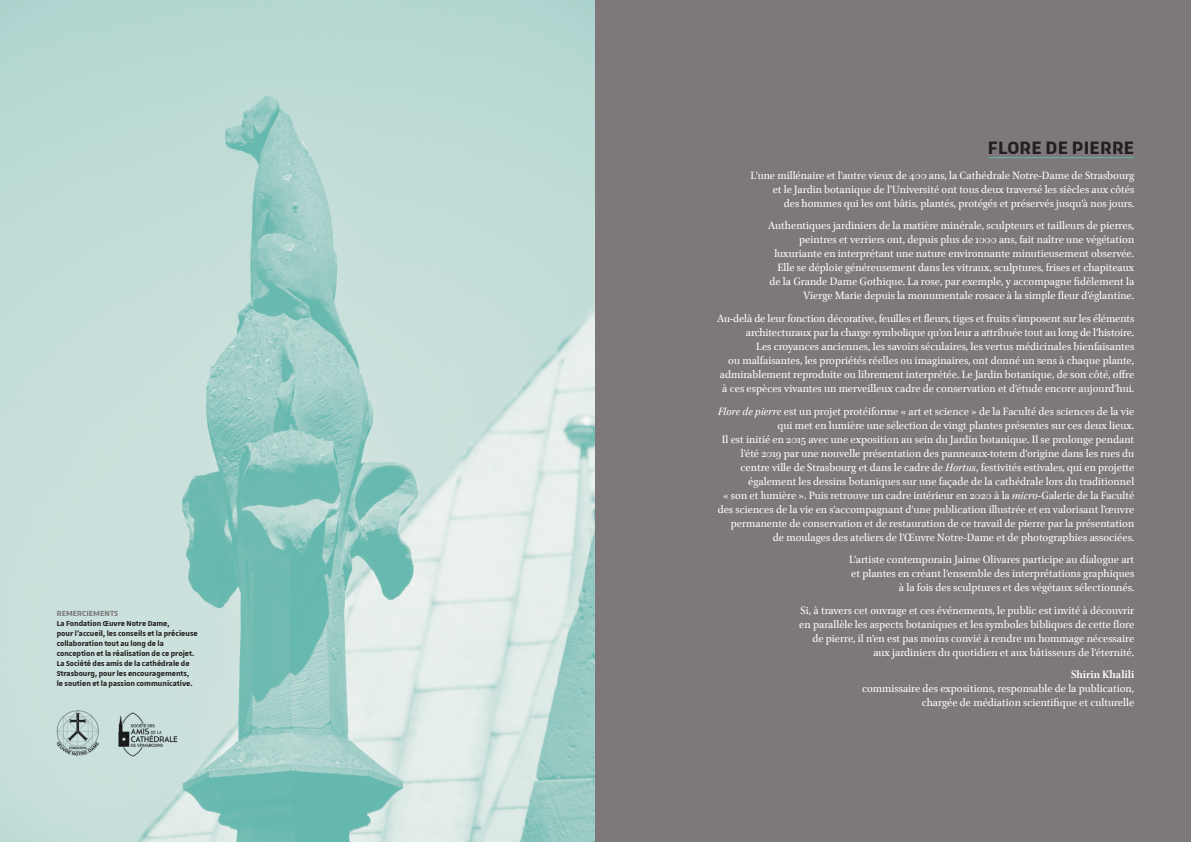
<style>
.page{position:relative;width:1191px;height:842px;background:#fff}
.page>*{position:absolute;margin:0;border:0;box-sizing:border-box;transform-origin:0 0}
.titre{font:700 24px "Unistra A";letter-spacing:.01em;color:#231f20}
.chapeau{font:12px/14px "Brill";color:#fff;text-align:right}
.ss-titre{font:700 10px "Unistra A";letter-spacing:.01em;color:#7e787b}
.texte{font:700 9.5px/10px "Unistra A";color:#231f20}
.s1{font-style:italic}
.s2{font-weight:700}
</style>
<div class="page">
<img style="left:0;top:0;width:595px;height:842px">
<div style="left:595px;top:0;width:596px;height:842px;background:#7e787b"></div>
<hr style="left:988px;top:157px;width:146px;height:1px;background:#5bb5aa">
<img style="left:54px;top:709px;width:48px;height:48px">
<img style="left:114px;top:708px;width:63px;height:51px">
<p class="ss-titre" style="left:57px;top:608px;width:63px">REMERCIEMENTS</p>
<p class="texte" style="left:57px;top:618px;width:143px">La Fondation Œuvre Notre Dame,<br>pour l’accueil, les conseils et la précieuse collaboration tout au long de la conception et la réalisation de ce projet.</p>
<p class="texte" style="left:57px;top:658px;width:137px">La Société des amis de la cathédrale de<br>Strasbourg, pour les encouragements, le soutien et la passion communicative.</p>
<p class="titre" style="left:988px;top:134px;width:148px">FLORE DE PIERRE</p>
<p class="chapeau" style="left:750px;top:169px;width:385px">L’une millénaire et l’autre vieux de 400 ans, la Cathédrale Notre-Dame de Strasbourg et le Jardin botanique de l’Université ont tous deux traversé les siècles aux côtés<br>des hommes qui les ont bâtis, plantés, protégés et préservés jusqu’à nos jours.</p>
<p class="chapeau" style="left:768px;top:219px;width:367px">Authentiques jardiniers de la matière minérale, sculpteurs et tailleurs de pierres, peintres et verriers ont, depuis plus de 1000 ans, fait naître une végétation luxuriante en interprétant une nature environnante minutieusement observée.<br>Elle se déploie généreusement dans les vitraux, sculptures, frises et chapiteaux de la Grande Dame Gothique. La rose, par exemple, y accompagne fidèlement la Vierge Marie depuis la monumentale rosace à la simple fleur d’églantine.</p>
<p class="chapeau" style="left:717px;top:312px;width:419px">Au-delà de leur fonction décorative, feuilles et fleurs, tiges et fruits s’imposent sur les éléments architecturaux par la charge symbolique qu’on leur a attribuée tout au long de l’histoire.<br>Les croyances anciennes, les savoirs séculaires, les vertus médicinales bienfaisantes<br>ou malfaisantes, les propriétés réelles ou imaginaires, ont donné un sens à chaque plante, admirablement reproduite ou librement interprétée. Le Jardin botanique, de son côté, offre à ces espèces vivantes un merveilleux cadre de conservation et d’étude encore aujourd’hui.</p>
<p class="chapeau" style="left:717px;top:404px;width:418px"><span class="s1">Flore de pierre</span> est un projet protéiforme « art et science » de la Faculté des sciences de la vie qui met en lumière une sélection de vingt plantes présentes sur ces deux lieux.<br>Il est initié en 2015 avec une exposition au sein du Jardin botanique. Il se prolonge pendant l’été 2019 par une nouvelle présentation des panneaux-totem d’origine dans les rues du centre ville de Strasbourg et dans le cadre de <span class="s1">Hortus</span>, festivités estivales, qui en projette également les dessins botaniques sur une façade de la cathédrale lors du traditionnel<br>« son et lumière ». Puis retrouve un cadre intérieur en 2020 à la <span class="s1">micro</span>-Galerie de la Faculté des sciences de la vie en s’accompagnant d’une publication illustrée et en valorisant l’œuvre permanente de conservation et de restauration de ce travail de pierre par la présentation de moulages des ateliers de l’Œuvre Notre-Dame et de photographies associées.</p>
<p class="chapeau" style="left:849px;top:553px;width:287px">L’artiste contemporain Jaime Olivares participe au dialogue art et plantes en créant l’ensemble des interprétations graphiques à la fois des sculptures et des végétaux sélectionnés.</p>
<p class="chapeau" style="left:799px;top:603px;width:336px">Si, à travers cet ouvrage et ces événements, le public est invité à découvrir en parallèle les aspects botaniques et les symboles bibliques de cette flore de pierre, il n’en est pas moins convié à rendre un hommage nécessaire aux jardiniers du quotidien et aux bâtisseurs de l’éternité.</p>
<p class="chapeau" style="left:862px;top:668px;width:274px"><span class="s2">Shirin Khalili<br></span>commissaire des expositions, responsable de la publication, chargée de médiation scientifique et culturelle</p>
</div>
